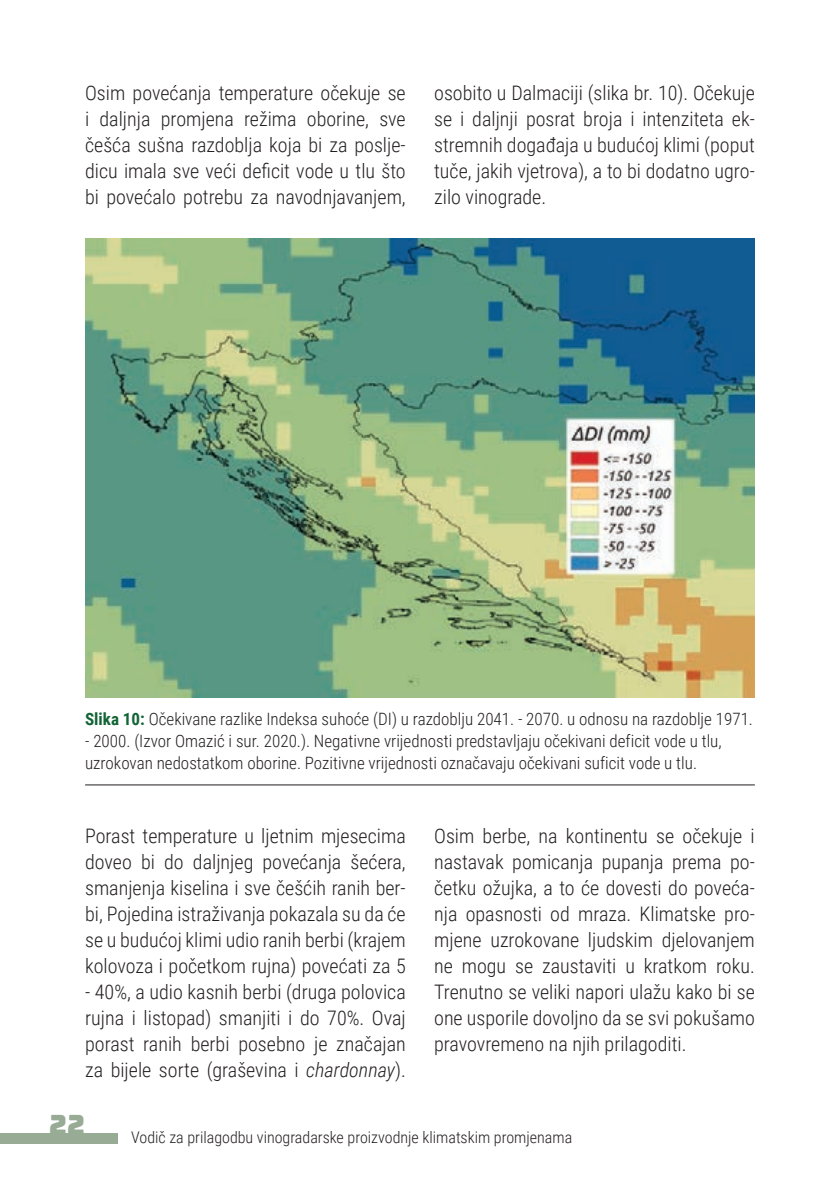
<style>
.page{position:relative;width:840px;height:1191px;background:#fff}
.page>*{position:absolute;margin:0;border:0;box-sizing:border-box;transform-origin:0 0}
.t1{font:28px "Bungee";color:#97ab95}
.t2{font:300 20px/26px "Roboto Condensed";color:#231f20;text-align:justify}
.t3{font:300 17px/22px "Roboto Condensed";color:#231f20}
.t4{font:300 16px "Roboto Condensed";color:#231f20}
.s1{font-weight:700;color:#126436}
.s2{font-style:italic}
</style>
<div class="page">
<div style="left:0;top:1133px;width:118px;height:10px;background:#97ab95"></div>
<img style="left:85px;top:239px;width:669px;height:458px">
<hr style="left:85px;top:784px;width:669px;height:1px;background:#231f20">
<p class="t2" style="left:85px;top:79px;width:322px">Osim povećanja temperature očekuje se i daljnja promjena režima oborine, sve češća sušna razdoblja koja bi za poslje&shy;dicu imala sve veći deficit vode u tlu što bi povećalo potrebu za navodnjavanjem,</p>
<p class="t2" style="left:434px;top:79px;width:322px">osobito u Dalmaciji (slika br. 10). Očekuje se i daljnji posrat broja i intenziteta ek&shy;stremnih događaja u budućoj klimi (poput tuče, jakih vjetrova), a to bi dodatno ugro&shy;zilo vinograde.</p>
<p class="t3" style="left:85px;top:707px;width:669px"><span class="s1">Slika 10:</span> Očekivane razlike Indeksa suhoće (DI) u razdoblju 2041. - 2070. u odnosu na razdoblje 1971.</p>
<p class="t3" style="left:85px;top:729px;width:637px">- 2000. (Izvor Omazić i sur. 2020.). Negativne vrijednosti predstavljaju očekivani deficit vode u tlu, uzrokovan nedostatkom oborine. Pozitivne vrijednosti označavaju očekivani suficit vode u tlu.</p>
<p class="t2" style="left:85px;top:822px;width:322px">Porast temperature u ljetnim mjesecima doveo bi do daljnjeg povećanja šećera, smanjenja kiselina i sve češćih ranih ber&shy;bi, Pojedina istraživanja pokazala su da će se u budućoj klimi udio ranih berbi (krajem kolovoza i početkom rujna) povećati za 5</p>
<p class="t2" style="left:85px;top:978px;width:322px">- 40%, a udio kasnih berbi (druga polovica rujna i listopad) smanjiti i do 70%. Ovaj porast ranih berbi posebno je značajan za bijele sorte (graševina i <span class="s2">chardonnay</span>).</p>
<p class="t2" style="left:434px;top:822px;width:322px">Osim berbe, na kontinentu se očekuje i nastavak pomicanja pupanja prema po&shy;četku ožujka, a to će dovesti do poveća&shy;nja opasnosti od mraza. Klimatske pro&shy;mjene uzrokovane ljudskim djelovanjem ne mogu se zaustaviti u kratkom roku.<br>Trenutno se veliki napori ulažu kako bi se one usporile dovoljno da se svi pokušamo pravovremeno na njih prilagoditi.</p>
<h1 class="t1" style="left:49px;top:1108px;width:37px">22</h1>
<p class="t4" style="left:131px;top:1126px;width:442px">Vodič za prilagodbu vinogradarske proizvodnje klimatskim promjenama</p>
</div>
